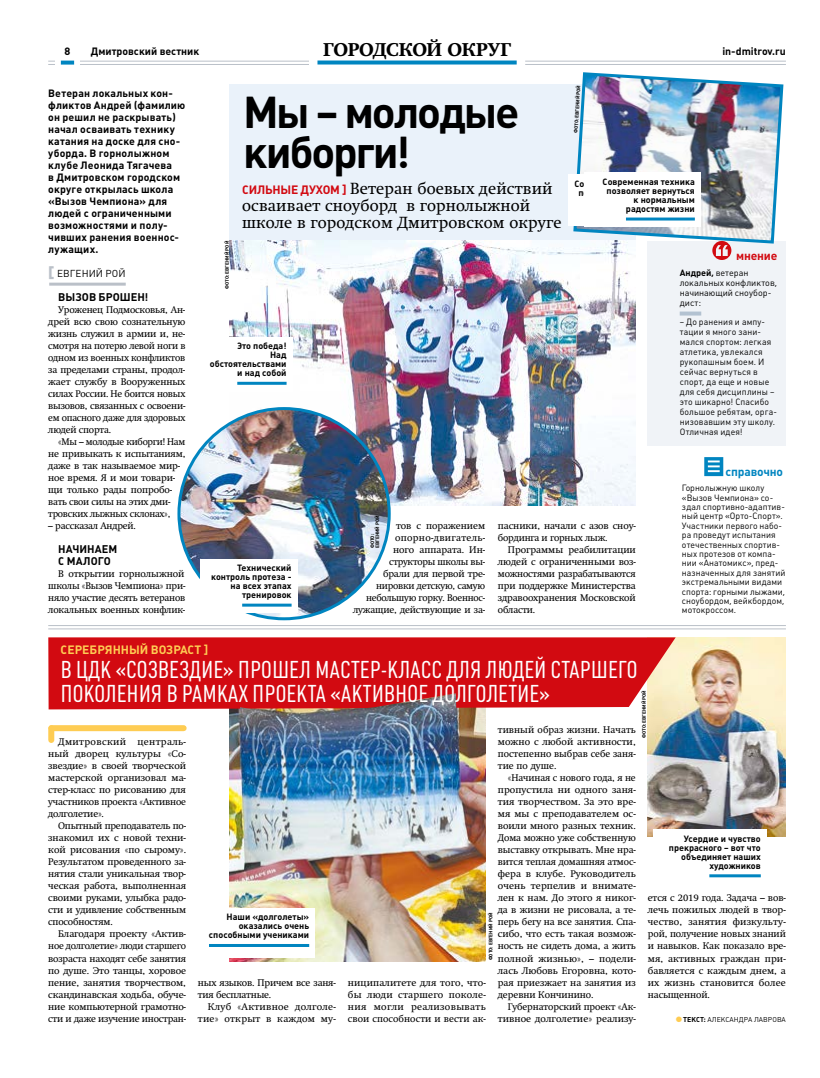
<style>
.page{position:relative;width:820px;height:1078px;background:#fff}
.page>*{position:absolute;margin:0;border:0;box-sizing:border-box;transform-origin:0 0}
.t1{font:700 44px "Plumb";letter-spacing:-.05em;color:#000}
.t2{font:24px/24px "Plumb Cond";letter-spacing:.02em;color:#fff}
.t3{font:18px "Swift Extra Bold C";letter-spacing:-.015em;color:#000}
.t4{font:16px/17px "Swift C";letter-spacing:.01em;color:#000}
.t5{font:700 12px "Plumb";color:#fecc53}
.t6{font:700 12px "Plumb";letter-spacing:-.015em;color:#0085c0}
.t7{font:700 12px "Plumb";letter-spacing:-.02em;color:#d20a11}
.t8{font:700 11px/12px "Plumb";color:#000}
.t9{font:700 10.5px/12px "Plumb";letter-spacing:.01em;color:#000}
.t10{font:10px "Plumb";letter-spacing:.005em;color:#000}
.t11{font:9.6px/12px "Swift C";letter-spacing:-.015em;color:#000;text-align:justify}
.t12{font:9.6px/12px "Swift C";letter-spacing:.005em;color:#000;text-align:right}
.t13{font:9.6px/12px "Swift C";letter-spacing:.025em;color:#000;text-align:right}
.t14{font:9px/10px "Plumb";letter-spacing:.01em;color:#000}
.t15{font:700 9px/9px "Plumb";color:#000;text-align:right}
.t16{font:7px "Plumb";letter-spacing:.01em;color:#000}
.t17{font:700 4.9px/5px "Plumb";letter-spacing:-.005em;color:#000}
.s1{font-weight:900;font-size:15px;color:#bac0c8}
.s2{font-family:"Plumb";font-weight:700;font-size:12px;color:#d20a11}
.s3{font-weight:700}
.s4{font-size:17px;color:#fecc53}
</style>
<div class="page">
<hr style="left:48px;top:61px;width:737px;height:1px;background:#bac0c8">
<hr style="left:48px;top:64px;width:737px;height:1px;background:#bac0c8">
<div style="left:55px;top:43px;width:25px;height:30px;background:#fff"></div>
<svg style="left:61px;top:61px;width:13px;height:4px"></svg>
<div style="left:309px;top:59px;width:216px;height:6px;background:#fff"></div>
<svg style="left:317px;top:60px;width:199px;height:4px"></svg>
<div style="left:229px;top:84px;width:406px;height:252px;background:#eaf2fa"></div>
<hr style="left:49px;top:282px;width:77px;height:3px;background:#bac0c8">
<img style="left:229px;top:241px;width:406px;height:264px">
<img style="left:179px;top:408px;width:210px;height:210px;border-radius:105px">
<div style="left:198px;top:337px;width:94px;height:54px;background:#fff"></div>
<hr style="left:237px;top:382px;width:49px;height:3px;background:#0085c0">
<div style="left:200px;top:558px;width:97px;height:54px;background:#fff"></div>
<hr style="left:242px;top:603px;width:49px;height:3px;background:#0085c0">
<div style="left:647px;top:241px;width:138px;height:204px;background:#f0f3f7"></div>
<svg style="left:712px;top:245px;width:19px;height:15px"></svg>
<svg style="left:679px;top:311px;width:22px;height:4px"></svg>
<svg style="left:704px;top:457px;width:19px;height:19px"></svg>
<img style="left:571px;top:72px;width:213px;height:173px">
<div style="left:568px;top:174px;width:104px;height:52px;background:#fff"></div>
<hr style="left:48px;top:628px;width:737px;height:1px;background:#bac0c8">
<hr style="left:48px;top:625px;width:737px;height:1px;background:#bac0c8">
<div style="left:584px;top:173px;width:116px;height:54px;background:#fff"></div>
<hr style="left:625px;top:217px;width:69px;height:3px;background:#0085c0">
<img style="left:229px;top:709px;width:256px;height:252px">
<div style="left:198px;top:908px;width:117px;height:49px;background:#fff"></div>
<hr style="left:209px;top:943px;width:100px;height:3px;background:#0085c0">
<div style="left:51px;top:725px;width:132px;height:6px;background:#fecc53"></div>
<div style="left:48px;top:728px;width:6px;height:11px;background:#fecc53"></div>
<img style="left:647px;top:637px;width:138px;height:199px">
<div style="left:652px;top:829px;width:114px;height:54px;background:#fff"></div>
<hr style="left:709px;top:874px;width:51px;height:3px;background:#0085c0">
<div style="left:48px;top:637px;width:627px;height:72px;background:#d20a11"></div>
<img style="left:240px;top:693px;width:218px;height:167px">
<p class="t9" style="left:64px;top:44px;width:7px">8</p>
<p class="t9" style="left:91px;top:45px;width:110px">Дмитровский вестник</p>
<h3 class="t3" style="left:323px;top:39px;width:189px">ГОРОДСКОЙ ОКРУГ</h3>
<p class="t9" style="left:722px;top:45px;width:65px">in-dmitrov.ru</p>
<p class="t9" style="left:48px;top:87px;width:139px">Ветеран локальных кон&shy;фликтов Андрей (фамилию он решил не раскрывать) начал осваивать технику катания на доске для сно&shy;уборда. В горнолыжном клубе Леонида Тягачева<br>в Дмитровском городском округе открылась школа «Вызов Чемпиона» для людей с ограниченными возможностями и полу&shy;чивших ранения военнос&shy;лужащих.</p>
<p class="t10" style="left:48px;top:267px;width:79px"><span class="s1">[</span> ЕВГЕНИЙ РОЙ</p>
<p class="t8" style="left:58px;top:290px;width:92px">ВЫЗОВ БРОШЕН!</p>
<p class="t11" style="left:48px;top:303px;width:139px;text-indent:10px">Уроженец Подмосковья, Ан&shy;дрей всю свою сознательную жизнь служил в армии и, не&shy;смотря на потерю левой ноги в одном из военных конфликтов за пределами страны, продол&shy;жает службу в Вооруженных силах России. Не боится новых вызовов, связанных с освоени&shy;ем опасного даже для здоровых людей спорта.</p>
<p class="t11" style="left:48px;top:435px;width:139px;text-align:left;text-indent:10px">«Мы – молодые киборги! Нам не привыкать к испытаниям, даже в так называемое мир&shy;ное время. Я и мои товари&shy;щи только рады попробо&shy;вать свои силы на этих дми&shy;тровских лыжных склонах»,</p>
<p class="t11" style="left:48px;top:519px;width:89px">– рассказал Андрей.</p>
<p class="t8" style="left:58px;top:542px;width:61px">НАЧИНАЕМ<br>С МАЛОГО</p>
<p class="t11" style="left:48px;top:567px;width:139px;text-indent:10px">В открытии горнолыжной школы «Вызов Чемпиона» при&shy;няло участие десять ветеранов локальных военных конфлик-</p>
<h1 class="t1" style="left:243px;top:83px;width:278px">Мы – молодые</h1>
<p class="t17" style="left:573px;top:132px;width:49px;rotate:-87deg">ФОТО: ЕВГЕНИЙ РОЙ</p>
<h1 class="t1" style="left:243px;top:123px;width:169px">киборги!</h1>
<h3 class="t4" style="left:242px;top:180px;width:321px"><span class="s2">СИЛЬНЫЕ ДУХОМ ]</span> Ветеран боевых действий осваивает сноуборд в горнолыжной школе в городском Дмитровском округе</h3>
<p class="t15" style="left:602px;top:177px;width:94px">Современная техника позволяет вернуться к нормальным радостям жизни</p>
<p class="t15" style="left:574px;top:178px;width:94px">Современная техника позволяет вернуться к нормальным радостям жизни</p>
<p class="t17" style="left:224px;top:288px;width:49px;rotate:-90deg">ФОТО: ЕВГЕНИЙ РОЙ</p>
<p class="t7" style="left:736px;top:248px;width:43px">мнение</p>
<p class="t14" style="left:679px;top:267px;width:99px"><span class="s3">Андрей,</span> ветеран локальных конфликтов, начинающий сноубор&shy;дист:</p>
<p class="t14" style="left:679px;top:316px;width:99px">– До ранения и ампу&shy;тации я много зани&shy;мался спортом: легкая атлетика, увлекался рукопашным боем. И сейчас вернуться в спорт, да еще и новые для себя дисциплины – это шикарно! Спасибо большое ребятам, орга&shy;низовавшим эту школу.<br>Отличная идея!</p>
<p class="t6" style="left:725px;top:464px;width:59px">справочно</p>
<p class="t14" style="left:681px;top:483px;width:105px;line-height:9.4px">Горнолыжную школу «Вызов Чемпиона» со&shy;здал спортивно-адаптив&shy;ный центр «Орто-Спорт».<br>Участники первого набо&shy;ра проведут испытания отечественных спортив&shy;ных протезов от компа&shy;нии «Анатомикс», пред&shy;назначенных для занятий экстремальными видами спорта: горными лыжами, сноубордом, вейкбордом, мотокроссом.</p>
<p class="t15" style="left:210px;top:341px;width:78px">Это победа!<br>Над обстоятельствами и над собой</p>
<p class="t17" style="left:369px;top:548px;width:34px;rotate:-90deg">ФОТО:<br>ЕВГЕНИЙ РОЙ</p>
<p class="t11" style="left:353px;top:519px;width:134px;text-align:right">тов с поражением опорно-двигатель-<br>ного аппарата. Ин&shy;структоры школы вы-<br>брали для первой тре&shy;нировки детскую, самую небольшую горку. Военнос&shy;лужащие, действующие и за-</p>
<p class="t11" style="left:497px;top:519px;width:139px">пасники, начали с азов сноу&shy;бординга и горных лыж.</p>
<p class="t11" style="left:497px;top:543px;width:139px;text-indent:10px">Программы реабилитации людей с ограниченными воз&shy;можностями разрабатываются при поддержке Министерства здравоохранения Московской области.</p>
<p class="t15" style="left:211px;top:562px;width:82px">Технический контроль протеза - на всех этапах тренировок</p>
<p class="t5" style="left:61px;top:641px;width:149px">СЕРЕБРЯННЫЙ ВОЗРАСТ ]</p>
<h2 class="t2" style="left:61px;top:656px;width:578px">В ЦДК «СОЗВЕЗДИЕ» ПРОШЕЛ МАСТЕР-КЛАСС ДЛЯ ЛЮДЕЙ СТАРШЕГО<br>ПОКОЛЕНИЯ В РАМКАХ ПРОЕКТА «АКТИВНОЕ ДОЛГОЛЕТИЕ»</h2>
<p class="t17" style="left:641px;top:737px;width:49px;rotate:-90deg">ФОТО: ЕВГЕНИЙ РОЙ</p>
<p class="t11" style="left:497px;top:723px;width:139px">тивный образ жизни. Начать можно с любой активности, постепенно выбрав себе заня&shy;тие по душе.</p>
<p class="t11" style="left:497px;top:771px;width:139px;text-indent:10px">«Начиная с нового года, я не пропустила ни одного заня&shy;тия творчеством. За это вре&shy;мя мы с преподавателем ос&shy;воили много разных техник.<br>Дома можно уже собственную выставку открывать. Мне нра&shy;вится теплая домашняя атмос&shy;фера в клубе. Руководитель очень терпелив и внимате&shy;лен к нам. До этого я никог&shy;да в жизни не рисовала, а те&shy;перь бегу на все занятия. Спа&shy;сибо, что есть такая возмож&shy;ность не сидеть дома, а жить полной жизнью», – подели&shy;лась Любовь Егоровна, кото&shy;рая приезжает на занятия из деревни Кончинино.</p>
<p class="t12" style="left:497px;top:999px;width:139px">Губернаторский проект «Ак&shy;тивное долголетие» реализу-</p>
<p class="t11" style="left:48px;top:735px;width:139px;text-indent:10px">Дмитровский централь&shy;ный дворец культуры «Со&shy;звездие» в своей творческой мастерской организовал ма&shy;стер-класс по рисованию для участников проекта «Активное долголетие».</p>
<p class="t11" style="left:48px;top:819px;width:139px;text-indent:10px">Опытный преподаватель по&shy;знакомил их с новой техни&shy;кой рисования «по сырому».<br>Результатом проведенного за&shy;нятия стали уникальная твор&shy;ческая работа, выполненная своими руками, улыбка радо&shy;сти и удивление собственным способностям.</p>
<p class="t11" style="left:48px;top:927px;width:139px;text-indent:10px">Благодаря проекту «Актив&shy;ное долголетие» люди старшего возраста находят себе занятия по душе. Это танцы, хоровое пение, занятия творчеством, скандинавская ходьба, обуче&shy;ние компьютерной грамотно&shy;сти и даже изучение иностран-</p>
<p class="t15" style="left:668px;top:833px;width:93px">Усердие и чувство прекрасного – вот что объединяет наших художников</p>
<p class="t11" style="left:647px;top:891px;width:140px">ется с 2019 года. Задача – вов&shy;лечь пожилых людей в твор&shy;чество, занятия физкульту&shy;рой, получение новых знаний и навыков. Как показало вре&shy;мя, активных граждан при&shy;бавляется с каждым днем, а их жизнь становится более насыщенной.</p>
<p class="t16" style="left:674px;top:1014px;width:113px"><span class="s4">•</span><span class="s3">ТЕКСТ:</span> АЛЕКСАНДРА ЛАВРОВА</p>
<p class="t17" style="left:488px;top:960px;width:49px;rotate:-90deg">ФОТО: ЕВГЕНИЙ РОЙ</p>
<p class="t15" style="left:209px;top:912px;width:102px">Наши «долголеты» оказались очень способными учениками</p>
<p class="t11" style="left:198px;top:975px;width:139px">ных языков. Причем все заня&shy;тия бесплатные.</p>
<p class="t13" style="left:198px;top:999px;width:139px">Клуб «Активное долголе&shy;тие» открыт в каждом му-</p>
<p class="t11" style="left:348px;top:975px;width:139px">ниципалитете для того, что&shy;бы люди старшего поколе&shy;ния могли реализовывать свои способности и вести ак-</p>
</div>
